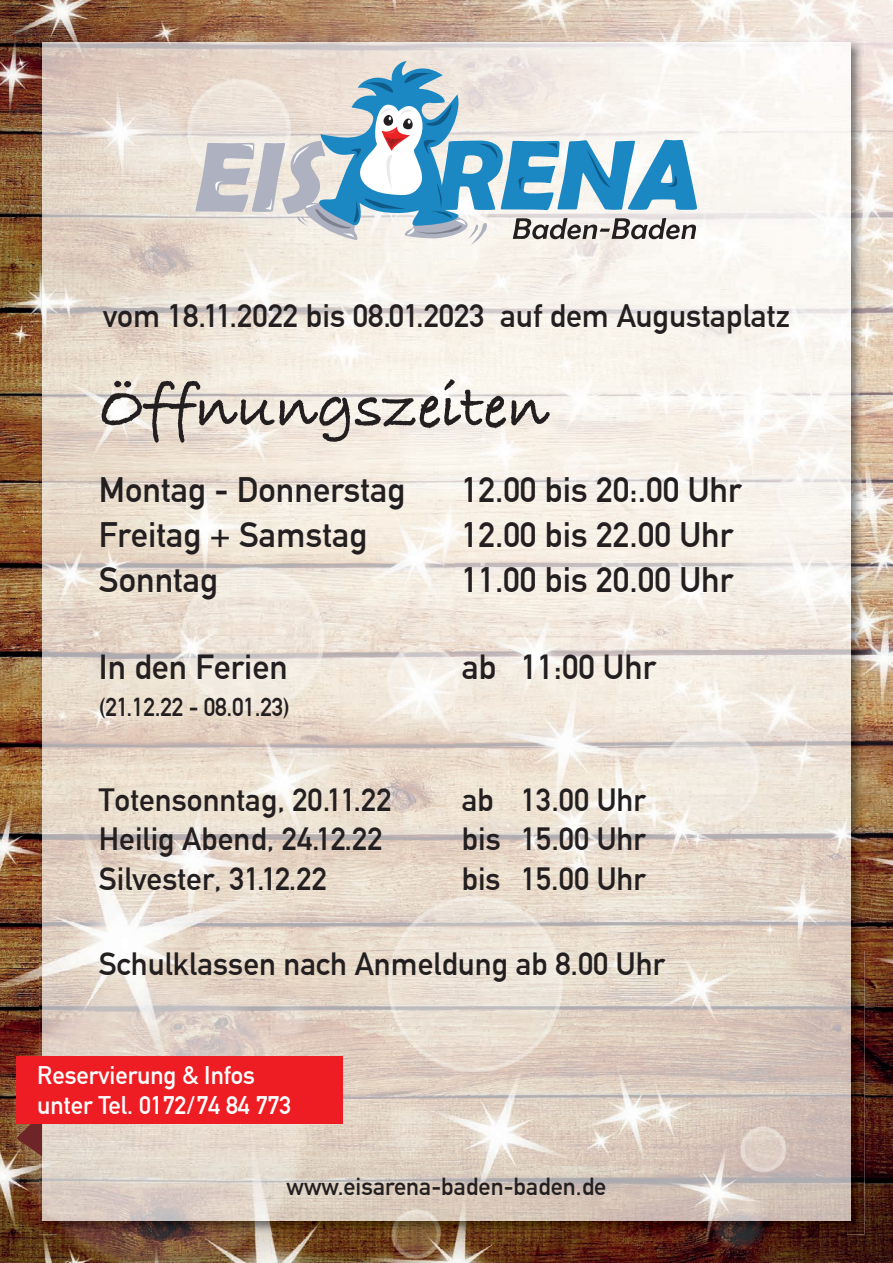
<style>
.page{position:relative;width:893px;height:1263px;background:#fff}
.page>*{position:absolute;margin:0;border:0;box-sizing:border-box;transform-origin:0 0}
.t1{font:700 63px "Bradley Hand ITCTT";color:#231f20}
.t2{font:700 34.65px "DIN Alternate";color:#231f20}
.t3{font:700 34.05px "DIN Alternate";color:#231f20}
.t4{font:700 31.8px "DIN Alternate";color:#231f20}
.t5{font:700 31.5px "DIN Alternate";color:#231f20}
.t6{font:700 25.5px "DIN Alternate";letter-spacing:-.01em;color:#231f20;scale:.95 1}
.t7{font:700 24.9px/29.8px "DIN Alternate";color:#fff}
.t8{font:700 24.15px "DIN Alternate";color:#231f20}
</style>
<div class="page">
<img style="left:0;top:0;width:893px;height:1263px">
<img style="left:39px;top:39px;width:826px;height:19px">
<img style="left:39px;top:58px;width:3px;height:892px">
<img style="left:851px;top:58px;width:14px;height:892px">
<img style="left:39px;top:950px;width:19px;height:284px">
<img style="left:846px;top:950px;width:19px;height:284px">
<img style="left:58px;top:1221px;width:788px;height:13px">
<img style="left:42px;top:42px;width:809px;height:1179px">
<svg style="left:195px;top:59px;width:502px;height:186px"></svg>
<svg style="left:16px;top:1123px;width:26px;height:33px"></svg>
<div style="left:16px;top:1056px;width:327px;height:67px;background:#ee1d23"></div>
<p class="t4" style="left:103px;top:292px;width:688px">vom 18.11.2022 bis 08.01.2023 auf dem Augustaplatz</p>
<h1 class="t1" style="left:99px;top:359px;width:452px">Öffnungszeiten</h1>
<p class="t2" style="left:99px;top:464px;width:308px">Montag - Donnerstag</p>
<p class="t2" style="left:462px;top:464px;width:281px">12.00 bis 20:.00 Uhr</p>
<p class="t2" style="left:99px;top:508px;width:270px">Freitag + Samstag</p>
<p class="t2" style="left:462px;top:508px;width:273px">12.00 bis 22.00 Uhr</p>
<p class="t2" style="left:99px;top:553px;width:121px">Sonntag</p>
<p class="t2" style="left:462px;top:553px;width:273px">11.00 bis 20.00 Uhr</p>
<p class="t3" style="left:99px;top:641px;width:190px">In den Ferien</p>
<p class="t3" style="left:462px;top:641px;width:196px">ab 11:00 Uhr</p>
<p class="t6" style="left:99px;top:687px;width:203px">(21.12.22 - 08.01.23)</p>
<p class="t5" style="left:99px;top:776px;width:294px">Totensonntag, 20.11.22</p>
<p class="t5" style="left:462px;top:776px;width:185px">ab 13.00 Uhr</p>
<p class="t5" style="left:99px;top:815px;width:285px">Heilig Abend, 24.12.22</p>
<p class="t5" style="left:462px;top:815px;width:185px">bis 15.00 Uhr</p>
<p class="t5" style="left:99px;top:854px;width:230px">Silvester, 31.12.22</p>
<p class="t5" style="left:462px;top:854px;width:185px">bis 15.00 Uhr</p>
<p class="t5" style="left:99px;top:940px;width:567px">Schulklassen nach Anmeldung ab 8.00 Uhr</p>
<p class="t7" style="left:37px;top:1058px;width:255px">Reservierung &amp; Infos unter Tel. 0172/74 84 773</p>
<p class="t8" style="left:287px;top:1168px;width:321px">www.eisarena-baden-baden.de</p>
</div>
